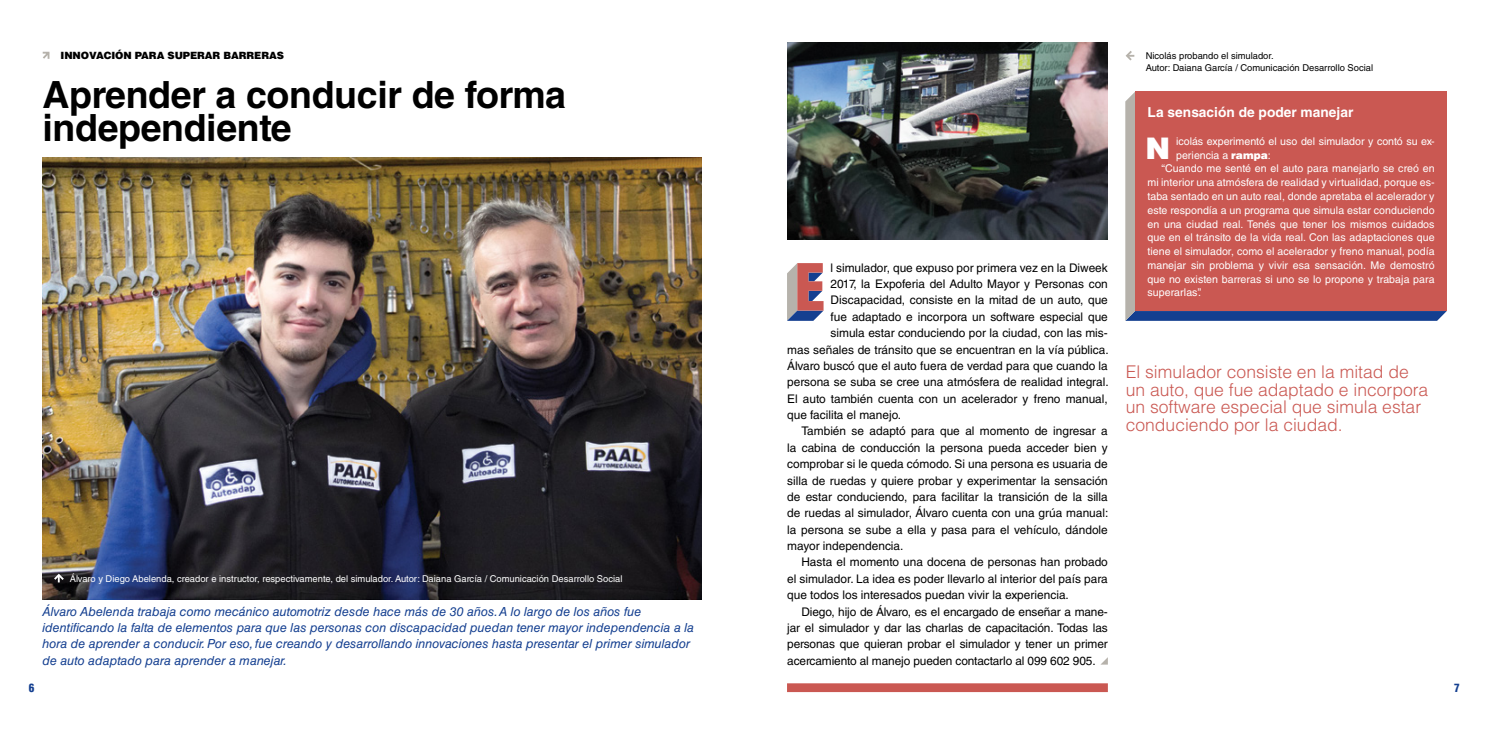
<style>
.page{position:relative;width:1489px;height:745px;background:#fff}
.page>*{position:absolute;margin:0;border:0;box-sizing:border-box;transform-origin:0 0}
.t1{font:700 37.5px/32.8px "Helvetica LT Std";letter-spacing:-.01em;color:#000}
.t2{font:900 29.75px "Helvetica LT Std";color:#fff}
.t3{font:300 17.5px/17.5px "Helvetica LT Std";color:#ca5852}
.t4{font:700 13.75px "Helvetica LT Std";color:#fff}
.t5{font:italic 12.5px/16.4px "Helvetica LT Std";color:#143f90}
.t6{font:11.88px "Helvetica LT Std";color:#000}
.t7{font:900 condensed 11.25px "Helvetica LT Std";color:#143f90}
.t8{font:10.62px "Helvetica LT Std";letter-spacing:.005em;color:#fff}
.t9{font:900 10px "Helvetica LT Std";letter-spacing:-.01em;color:#000}
.t10{font:9.38px "Helvetica LT Std";color:#fff}
.t11{font:9.38px/12.5px "Helvetica LT Std";color:#000}
.s1{font-weight:900}
</style>
<div class="page">
<svg style="left:42px;top:51px;width:8px;height:8px"></svg>
<div style="left:787px;top:682px;width:320px;height:9px;background:#ca5852"></div>
<svg style="left:1125px;top:92px;width:321px;height:228px;background:#5f759e"></svg>
<div style="left:1135px;top:92px;width:311px;height:219px;background:#ca5852"></div>
<svg style="left:1101px;top:658px;width:6px;height:6px"></svg>
<svg style="left:787px;top:263px;width:36px;height:57px;background:#a77a86"></svg>
<img style="left:787px;top:43px;width:320px;height:196px">
<img style="left:43px;top:157px;width:659px;height:441px">
<svg style="left:52px;top:572px;width:14px;height:10px"></svg>
<svg style="left:1125px;top:51px;width:9px;height:10px"></svg>
<p class="t9" style="left:61px;top:49px;width:225px">INNOVACIÓN PARA SUPERAR BARRERAS</p>
<h1 class="t1" style="left:43px;top:78px;width:525px">Aprender a conducir de forma independiente</h1>
<p class="t10" style="left:70px;top:572px;width:554px">Álvaro y Diego Abelenda, creador e instructor, respectivamente, del simulador. Autor: Daiana García / Comunicación Desarrollo Social</p>
<p class="t5" style="left:43px;top:602px;width:653px">Álvaro Abelenda trabaja como mecánico automotriz desde hace más de 30 años. A lo largo de los años fue identificando la falta de elementos para que las personas con discapacidad puedan tener mayor independencia a la hora de aprender a conducir. Por eso, fue creando y desarrollando innovaciones hasta presentar el primer simulador de auto adaptado para aprender a manejar.</p>
<p class="t6" style="left:830px;top:260px;width:279px">l simulador, que expuso por primera vez en la Diweek</p>
<p class="t6" style="left:830px;top:277px;width:279px">2017, la Expoferia del Adulto Mayor y Personas con</p>
<p class="t6" style="left:830px;top:293px;width:279px">Discapacidad, consiste en la mitad de un auto, que</p>
<p class="t6" style="left:830px;top:309px;width:279px">fue adaptado e incorpora un software especial que</p>
<p class="t6" style="left:830px;top:326px;width:279px">simula estar conduciendo por la ciudad, con las mis-</p>
<p class="t6" style="left:787px;top:342px;width:323px">mas señales de tránsito que se encuentran en la vía pública.</p>
<p class="t6" style="left:787px;top:358px;width:322px">Álvaro buscó que el auto fuera de verdad para que cuando la</p>
<p class="t6" style="left:787px;top:375px;width:323px">persona se suba se cree una atmósfera de realidad integral.</p>
<p class="t6" style="left:787px;top:391px;width:322px">El auto también cuenta con un acelerador y freno manual,</p>
<p class="t6" style="left:787px;top:408px;width:115px">que facilita el manejo.</p>
<p class="t6" style="left:801px;top:424px;width:308px">También se adaptó para que al momento de ingresar a</p>
<p class="t6" style="left:787px;top:440px;width:322px">la cabina de conducción la persona pueda acceder bien y</p>
<p class="t6" style="left:787px;top:457px;width:322px">comprobar si le queda cómodo. Si una persona es usuaria de</p>
<p class="t6" style="left:787px;top:473px;width:322px">silla de ruedas y quiere probar y experimentar la sensación</p>
<p class="t6" style="left:787px;top:489px;width:322px">de estar conduciendo, para facilitar la transición de la silla</p>
<p class="t6" style="left:787px;top:506px;width:323px">de ruedas al simulador, Álvaro cuenta con una grúa manual:</p>
<p class="t6" style="left:787px;top:522px;width:322px">la persona se sube a ella y pasa para el vehículo, dándole</p>
<p class="t6" style="left:787px;top:538px;width:118px">mayor independencia.</p>
<p class="t6" style="left:801px;top:555px;width:308px">Hasta el momento una docena de personas han probado</p>
<p class="t6" style="left:787px;top:571px;width:322px">el simulador. La idea es poder llevarlo al interior del país para</p>
<p class="t6" style="left:787px;top:587px;width:283px">que todos los interesados puedan vivir la experiencia.</p>
<p class="t6" style="left:801px;top:604px;width:308px">Diego, hijo de Álvaro, es el encargado de enseñar a mane-</p>
<p class="t6" style="left:787px;top:620px;width:322px">jar el simulador y dar las charlas de capacitación. Todas las</p>
<p class="t6" style="left:787px;top:636px;width:322px">personas que quieran probar el simulador y tener un primer</p>
<p class="t6" style="left:787px;top:653px;width:310px">acercamiento al manejo pueden contactarlo al 099 602 905.</p>
<p class="t11" style="left:1145px;top:49px;width:229px">Nicolás probando el simulador.<br>Autor: Daiana García / Comunicación Desarrollo Social</p>
<p class="t4" style="left:1147px;top:104px;width:207px">La sensación de poder manejar</p>
<h2 class="t2" style="left:1145px;top:128px;width:26px">N</h2>
<p class="t8" style="left:1176px;top:135px;width:260px">icolás experimentó el uso del simulador y contó su ex-</p>
<p class="t8" style="left:1176px;top:149px;width:96px">periencia a <span class="s1">rampa</span>:</p>
<p class="t8" style="left:1161px;top:162px;width:274px">“Cuando me senté en el auto para manejarlo se creó en</p>
<p class="t8" style="left:1147px;top:176px;width:289px">mi interior una atmósfera de realidad y virtualidad, porque es-</p>
<p class="t8" style="left:1147px;top:190px;width:289px">taba sentado en un auto real, donde apretaba el acelerador y</p>
<p class="t8" style="left:1147px;top:204px;width:288px">este respondía a un programa que simula estar conduciendo</p>
<p class="t8" style="left:1147px;top:217px;width:288px">en una ciudad real. Tenés que tener los mismos cuidados</p>
<p class="t8" style="left:1147px;top:231px;width:289px">que en el tránsito de la vida real. Con las adaptaciones que</p>
<p class="t8" style="left:1147px;top:245px;width:289px">tiene el simulador, como el acelerador y freno manual, podía</p>
<p class="t8" style="left:1147px;top:259px;width:288px">manejar sin problema y vivir esa sensación. Me demostró</p>
<p class="t8" style="left:1147px;top:272px;width:288px">que no existen barreras si uno se lo propone y trabaja para</p>
<p class="t8" style="left:1147px;top:286px;width:55px">superarlas”.</p>
<h3 class="t3" style="left:1125px;top:362px;width:304px">El simulador consiste en la mitad de un auto, que fue adaptado e incorpora un software especial que simula estar conduciendo por la ciudad.</h3>
<p class="t7" style="left:29px;top:679px;width:7px">6</p>
<p class="t7" style="left:1453px;top:680px;width:7px">7</p>
</div>
